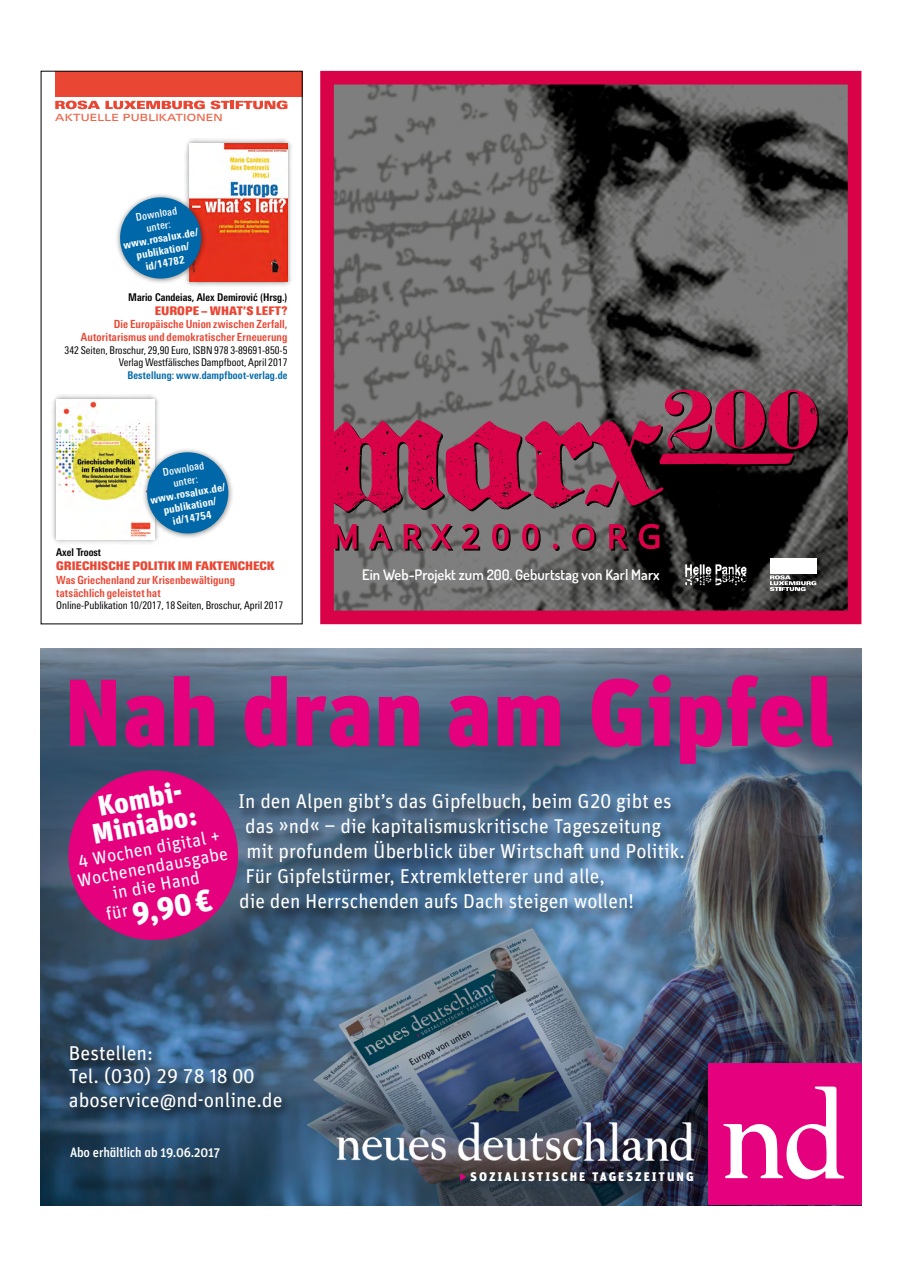
<style>
.page{position:relative;width:904px;height:1276px;background:#fff}
.page>*{position:absolute;margin:0;border:0;box-sizing:border-box;transform-origin:0 0}
.t1{font:900 94.75px "Unit OT";letter-spacing:.01em;color:#e5007d}
.t2{font:900 30.75px "Unit OT";color:#fff}
.t3{font:900 28.12px/25.6px "Unit OT";color:#fff;text-align:center}
.t4{font:20px/23.8px "Unit OT";color:#fff}
.t5{font:17.88px/18.5px "Unit OT";color:#fff;text-align:center}
.t6{font:600 14.38px "Dosis";color:#fff}
.t7{font:13.62px "Unit Medium Alternate";letter-spacing:-.01em;color:#fff;scale:.92 1}
.t8{font:900 12.5px "Unit OT";letter-spacing:.16em;color:#fff}
.t9{font:900 condensed 11.88px "Linotype Univers";color:#e94633}
.t10{font:700 condensed 11.25px/13.1px "Linotype Univers";letter-spacing:.01em;color:#e94633;text-align:right}
.t11{font:condensed 10.62px/12.5px "Linotype Univers";color:#000;text-align:right}
.t12{font:800 condensed 10.62px/12.5px "Linotype Univers";color:#fff;text-align:center}
.t13{font:700 condensed 10.62px "Linotype Univers";color:#000}
.t14{font:700 condensed 10.62px "Linotype Univers";letter-spacing:.01em;color:#0068a9}
.t15{font:500 condensed 10.62px/12.5px "Linotype Univers";color:#fff;text-align:center}
.t16{font:500 10px "Linotype Univers Extd";letter-spacing:.02em;color:#ed684d}
.s1{font-size:14.5px}
</style>
<div class="page">
<div style="left:55px;top:71px;width:247px;height:25px;background:#e94633"></div>
<svg style="left:55px;top:101px;width:232px;height:8px"></svg>
<img style="left:335px;top:86px;width:511px;height:523px">
<img style="left:681px;top:562px;width:68px;height:25px">
<svg style="left:769px;top:575px;width:47px;height:16px"></svg>
<div style="left:770px;top:558px;width:46px;height:15px;background:#fff"></div>
<svg style="left:335px;top:390px;width:484px;height:123px;background:#83304b"></svg>
<svg style="left:335px;top:523px;width:25px;height:30px"></svg>
<svg style="left:367px;top:519px;width:28px;height:33px"></svg>
<svg style="left:402px;top:522px;width:79px;height:31px;background:#83485b"></svg>
<svg style="left:490px;top:522px;width:22px;height:30px"></svg>
<svg style="left:520px;top:522px;width:22px;height:30px"></svg>
<svg style="left:553px;top:543px;width:6px;height:8px"></svg>
<svg style="left:570px;top:522px;width:27px;height:30px"></svg>
<svg style="left:608px;top:523px;width:23px;height:29px"></svg>
<svg style="left:637px;top:522px;width:26px;height:30px"></svg>
<div style="left:320px;top:71px;width:541px;height:553px;border:14px solid #d90148"></div>
<div style="left:185px;top:138px;width:108px;height:149px;background:#000;opacity:.5"></div>
<img style="left:190px;top:144px;width:97px;height:138px">
<div style="left:114px;top:192px;width:93px;height:92px;background:#000;opacity:.5"></div>
<div style="left:51px;top:394px;width:109px;height:150px;background:#000;opacity:.5"></div>
<img style="left:57px;top:399px;width:97px;height:140px">
<div style="left:141px;top:446px;width:93px;height:93px;background:#000;opacity:.5"></div>
<img style="left:41px;top:648px;width:820px;height:557px">
<div style="left:707px;top:1063px;width:154px;height:142px;background:#e5007d"></div>
<svg style="left:723px;top:1086px;width:121px;height:93px"></svg>
<img style="left:326px;top:1121px;width:371px;height:42px">
<img style="left:56px;top:1036px;width:413px;height:116px">
<img style="left:211px;top:784px;width:636px;height:206px">
<img style="left:58px;top:1164px;width:409px;height:41px">
<svg style="left:115px;top:194px;width:89px;height:88px"></svg>
<svg style="left:142px;top:449px;width:89px;height:88px"></svg>
<svg style="left:61px;top:763px;width:184px;height:184px;background:#ab1b76"></svg>
<p class="t16" style="left:55px;top:111px;width:169px">AKTUELLE PUBLIKATIONEN</p>
<p class="t15" style="left:135px;top:211px;width:43px;rotate:-10deg">Download unter:</p>
<p class="t12" style="left:122px;top:239px;width:77px;rotate:-10deg">www.rosalux.de/ publikation/ id/14782</p>
<p class="t13" style="left:128px;top:291px;width:161px">Mario Candeias, Alex Demirovi´c (Hrsg.)</p>
<p class="t9" style="left:155px;top:303px;width:134px">EUROPE – WHAT’S LEFT?</p>
<p class="t10" style="left:81px;top:317px;width:208px">Die Europäische Union zwischen Zerfall,<br>Autoritarismus und demokratischer Erneuerung</p>
<p class="t11" style="left:65px;top:344px;width:224px">342 Seiten, Broschur, 29,90 Euro, ISBN 978 3-89691-850-5<br>Verlag Westfälisches Dampfboot, April 2017</p>
<p class="t14" style="left:127px;top:369px;width:162px">Bestellung: www.dampfboot-verlag.de</p>
<p class="t15" style="left:162px;top:466px;width:43px;rotate:-10deg">Download unter:</p>
<p class="t12" style="left:149px;top:493px;width:77px;rotate:-10deg">www.rosalux.de/ publikation/ id/14754</p>
<p class="t13" style="left:56px;top:546px;width:46px">Axel Troost</p>
<p class="t9" style="left:56px;top:559px;width:220px">GRIECHISCHE POLITIK IM FAKTENCHECK</p>
<p class="t10" style="left:56px;top:573px;width:180px;text-align:left">Was Griechenland zur Krisenbewältigung tatsächlich geleistet hat</p>
<p class="t11" style="left:56px;top:599px;width:228px">Online-Publikation 10/2017, 18 Seiten, Broschur, April 2017</p>
<p class="t6" style="left:362px;top:566px;width:299px">Ein Web-Projekt zum 200. Geburtstag von Karl <span class="s1">Marx</span></p>
<h1 class="t1" style="left:64px;top:650px;width:771px">Nah dran am Gipfel</h1>
<h3 class="t3" style="left:85px;top:796px;width:107px;rotate:-11deg">Kombi-<br>Miniabo:</h3>
<p class="t4" style="left:238px;top:788px;width:435px">In den Alpen gibt’s das Gipfelbuch, beim G20 gibt es</p>
<p class="t4" style="left:245px;top:813px;width:417px">das »nd« – die kapitalismuskritische Tageszeitung</p>
<p class="t4" style="left:246px;top:838px;width:440px">mit profundem Überblick über Wirtschaft und Politik.</p>
<p class="t4" style="left:245px;top:863px;width:361px">Für Gipfelstürmer, Extremkletterer und alle,</p>
<p class="t4" style="left:239px;top:888px;width:396px">die den Herrschenden aufs Dach steigen wollen!</p>
<p class="t5" style="left:72px;top:853px;width:154px;rotate:-11deg">4 Wochen digital +<br>Wochenendausgabe in die Hand</p>
<h2 class="t2" style="left:129px;top:894px;width:82px;rotate:-11deg">9,90€</h2>
<p class="t4" style="left:69px;top:1040px;width:215px">Bestellen:<br>Tel. (030) 29 78 18 00 aboservice@nd-online.de</p>
<p class="t7" style="left:70px;top:1144px;width:165px">Abo erhältlich ab 19.06.2017</p>
<p class="t8" style="left:470px;top:1168px;width:225px">SOZIALISTISCHE TAGESZEITUNG</p>
</div>
